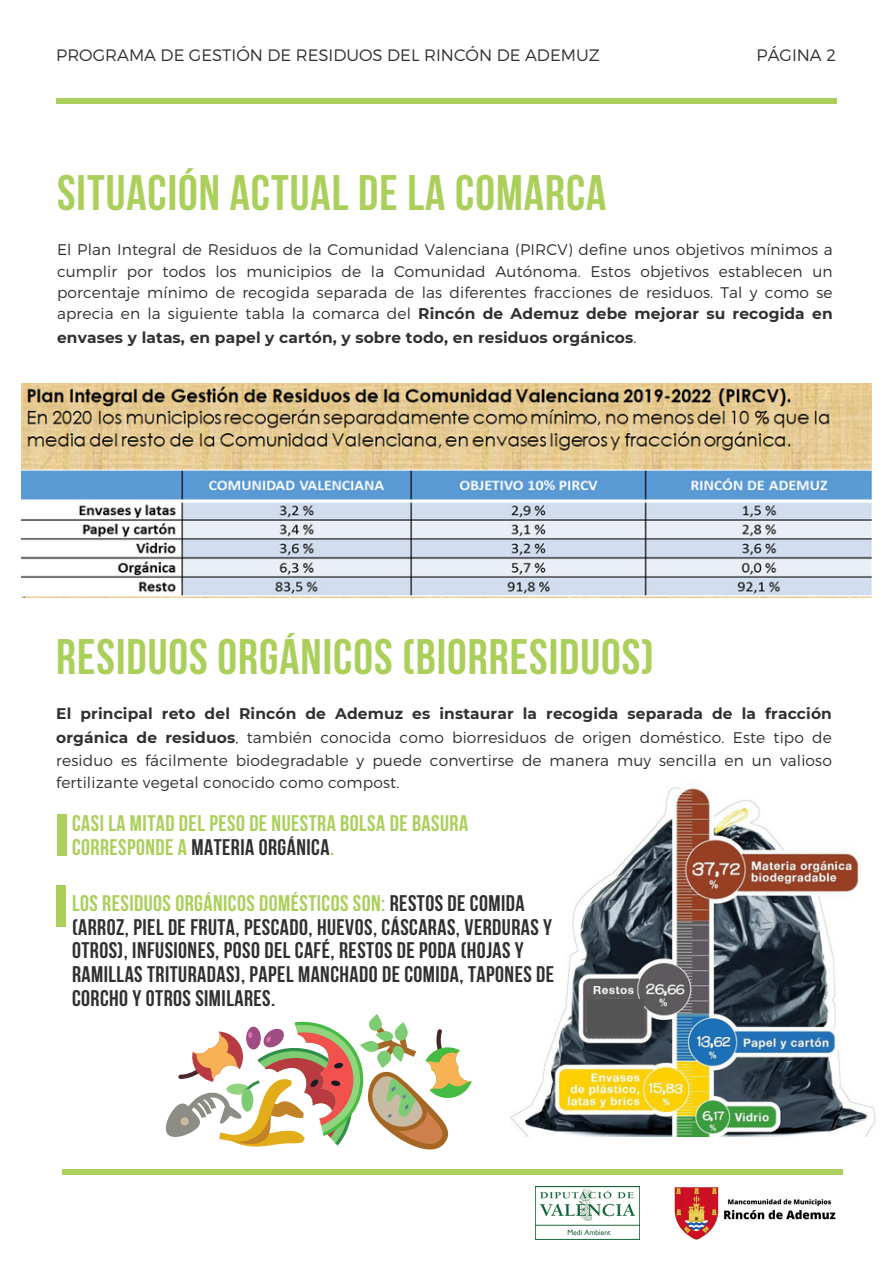
<style>
.page{position:relative;width:893px;height:1264px;background:#fff}
.page>*{position:absolute;margin:0;border:0;box-sizing:border-box;transform-origin:0 0}
.t1{font:700 49.65px "Bebas Neue";letter-spacing:.02em;color:#aacf5a}
.t2{font:700 22.5px/23.7px "Bebas Neue";letter-spacing:.02em;color:#303030}
.t3{font:700 22.5px/23.7px "Bebas Neue";letter-spacing:.02em;color:#aacf5a}
.t4{font:300 16.5px "Montserrat";color:#303030}
.t5{font:300 15.45px/21.3px "Montserrat";letter-spacing:.01em;color:#303030;text-align:justify}
.t6{font:700 15.45px "Montserrat";letter-spacing:.01em;color:#303030}
.s1{font-weight:700}
.s2{font-weight:300}
.s3{color:#303030}
.s4{color:#aacf5a}
</style>
<div class="page">
<div style="left:57px;top:98px;width:780px;height:6px;background:#aacf5a"></div>
<div style="left:62px;top:1168px;width:780px;height:6px;background:#aacf5a"></div>
<img style="left:21px;top:384px;width:850px;height:214px">
<div style="left:57px;top:814px;width:9px;height:41px;background:#aacf5a"></div>
<div style="left:56px;top:884px;width:9px;height:42px;background:#aacf5a"></div>
<svg style="left:165px;top:1014px;width:306px;height:136px"></svg>
<img style="left:510px;top:787px;width:366px;height:349px">
<div style="left:587px;top:998px;width:57px;height:36px;background:#545454"></div>
<img style="left:674px;top:1187px;width:162px;height:53px">
<img style="left:535px;top:1186px;width:104px;height:53px">
<p class="t4" style="left:56px;top:44px;width:545px">PROGRAMA DE GESTIÓN DE RESIDUOS DEL RINCÓN DE ADEMUZ</p>
<p class="t4" style="left:756px;top:44px;width:81px">PÁGINA 2</p>
<p class="t1" style="left:57px;top:173px;width:551px">SITUACIÓN ACTUAL DE LA COMARCA</p>
<p class="t5" style="left:57px;top:238px;width:777px">El Plan Integral de Residuos de la Comunidad Valenciana (PIRCV) define unos objetivos mínimos a cumplir por todos los municipios de la Comunidad Autónoma. Estos objetivos establecen un porcentaje mínimo de recogida separada de las diferentes fracciones de residuos. Tal y como se aprecia en la siguiente tabla la comarca del <span class="s1">Rincón de Ademuz debe mejorar su recogida en</span></p>
<p class="t6" style="left:57px;top:328px;width:581px">envases y latas, en papel y cartón, y sobre todo, en residuos orgánicos<span class="s2">.</span></p>
<p class="t1" style="left:56px;top:636px;width:599px">RESIDUOS ORGÁNICOS (BIORRESIDUOS)</p>
<p class="t5" style="left:56px;top:700px;width:777px;line-height:23.7px"><span class="s1">El principal reto del Rincón de Ademuz es instaurar la recogida separada de la fracción orgánica de residuos</span>, también conocida como biorresiduos de origen doméstico. Este tipo de residuo es fácilmente biodegradable y puede convertirse de manera muy sencilla en un valioso</p>
<p class="t5" style="left:56px;top:770px;width:344px">fertilizante vegetal conocido como compost.</p>
<p class="t3" style="left:72px;top:813px;width:397px">CASI LA MITAD DEL PESO DE NUESTRA BOLSA DE BASURA<br>CORRESPONDE A <span class="s3">MATERIA ORGÁNICA</span>.</p>
<p class="t2" style="left:72px;top:893px;width:483px"><span class="s4">LOS RESIDUOS ORGÁNICOS DOMÉSTICOS SON:</span> RESTOS DE COMIDA (ARROZ, PIEL DE FRUTA, PESCADO, HUEVOS, CÁSCARAS, VERDURAS Y OTROS), INFUSIONES, POSO DEL CAFÉ, RESTOS DE PODA (HOJAS Y RAMILLAS TRITURADAS), PAPEL MANCHADO DE COMIDA, TAPONES DE CORCHO Y OTROS SIMILARES.</p>
</div>
